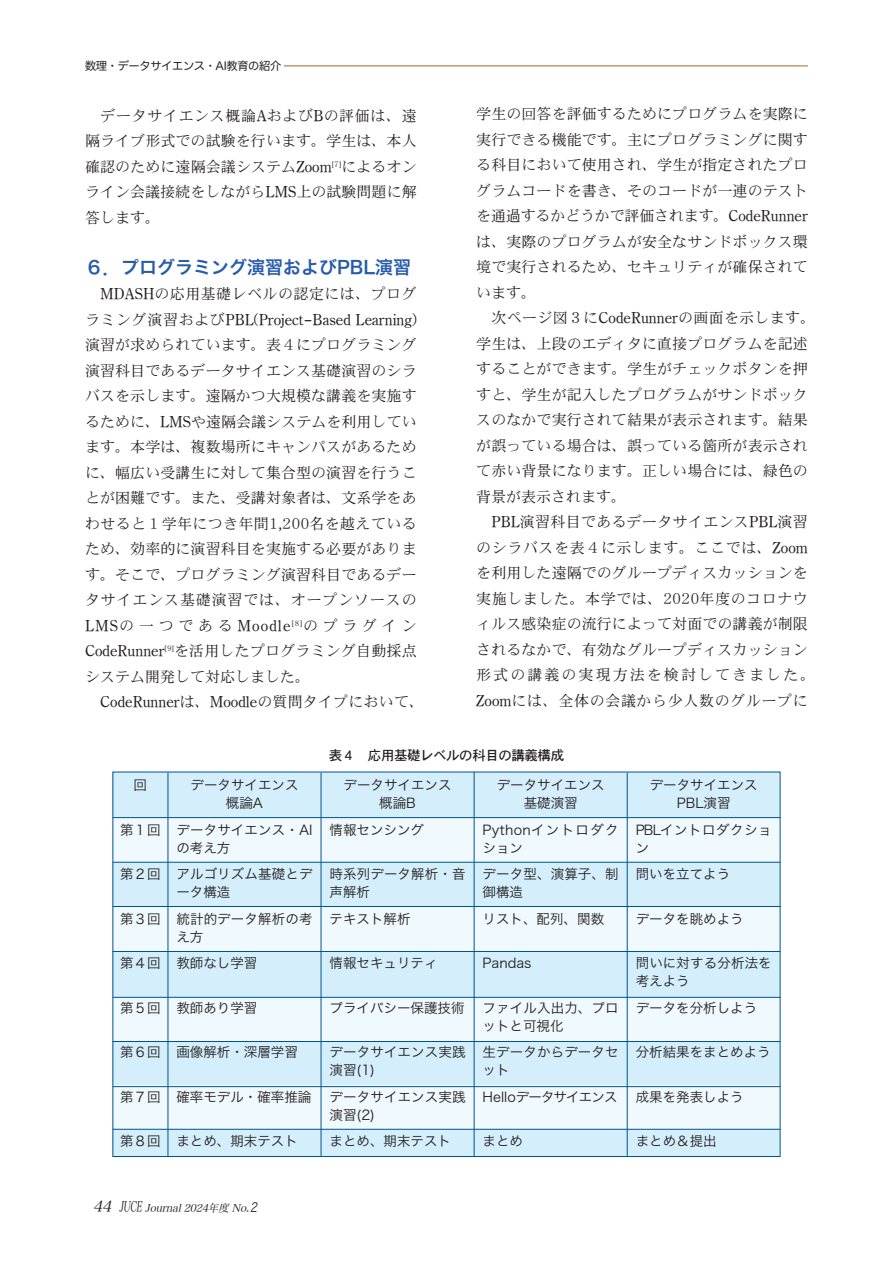
<style>
.page{position:relative;width:893px;height:1263px;background:#fff}
.page>*{position:absolute;margin:0;border:0;box-sizing:border-box;transform-origin:0 0}
.t1{font:18px "Hira Kaku Pro W6";color:#275caa}
.t2{font:15px/25.5px "DFHS Mincho W3 MP RKSJ H";letter-spacing:.005em;color:#231f20;text-align:justify}
.t3{font:15px "Century Oldstyle Roman";color:#231f20}
.t4{font:15px "DFHS Mincho W3 MP RKSJ H";letter-spacing:.03em;color:#231f20}
.t5{font:13.5px/18px "Hira Kaku Pro W3";color:#231f20}
.t6{font:13.5px "Heisei Kaku Gothic W5";letter-spacing:-.035em;color:#231f20}
.t7{font:13.5px/18px "Hira Kaku Pro W3";letter-spacing:.02em;color:#231f20}
.t8{font:13.5px "Hira Kaku Pro W3";letter-spacing:-.065em;color:#231f20}
.t9{font:13.5px/18px "Hira Kaku Pro W3";letter-spacing:.04em;color:#231f20}
.t10{font:11.25px "Hira Maru Pro W4";letter-spacing:-.035em;color:#231f20}
.t11{font:italic 10.5px "Hira Min Pro W3";color:#231f20}
.s1{font-family:"Century Oldstyle Roman"}
.s2{font-family:"DFHS Mincho W3 MP RKSJ H"}
.s3{font-family:"Lucida Grande"}
.s4{font-size:15px}
.s5{font-style:normal;font-size:14.4px}
.s6{font-family:"Hira Kaku Pro W3";font-size:12.6px}
</style>
<div class="page">
<div style="left:113px;top:816px;width:667px;height:341px;background:#d4effb"></div>
<div style="left:113px;top:1085px;width:667px;height:44px;background:#f0f9fd"></div>
<div style="left:113px;top:997px;width:667px;height:44px;background:#f0f9fd"></div>
<div style="left:113px;top:907px;width:667px;height:43px;background:#f0f9fd"></div>
<div style="left:113px;top:818px;width:667px;height:43px;background:#f0f9fd"></div>
<div style="left:113px;top:772px;width:667px;height:44px;background:#d4effb"></div>
<hr style="left:85px;top:66px;width:723px;height:1px;background:#a96520">
<div style="left:85px;top:60px;width:198px;height:14px;background:#fff"></div>
<hr style="left:113px;top:817px;width:667px;height:1px;background:#00548e">
<hr style="left:113px;top:862px;width:667px;height:1px;background:#00548e">
<hr style="left:113px;top:906px;width:667px;height:1px;background:#00548e">
<hr style="left:113px;top:951px;width:667px;height:1px;background:#00548e">
<hr style="left:113px;top:997px;width:667px;height:1px;background:#00548e">
<hr style="left:113px;top:1041px;width:667px;height:1px;background:#00548e">
<hr style="left:113px;top:1086px;width:667px;height:1px;background:#00548e">
<hr style="left:113px;top:1129px;width:667px;height:1px;background:#00548e">
<hr style="left:168px;top:773px;width:1px;height:384px;background:#00548e">
<hr style="left:321px;top:773px;width:1px;height:383px;background:#00548e">
<hr style="left:474px;top:772px;width:1px;height:385px;background:#00548e">
<hr style="left:627px;top:773px;width:1px;height:383px;background:#00548e">
<p class="t10" style="left:85px;top:56px;width:198px">数理・データサイエンス・AI教育の紹介</p>
<p class="t2" style="left:85px;top:103px;width:333px;text-indent:16px">データサイエンス概論<span class="s1">A</span>および<span class="s1">B</span>の評価は、遠隔ライブ形式での試験を行います。学生は、本人確認のために遠隔会議システム<span class="s1">Zoom</span><sup>[</sup><sup>7</sup><sup>]</sup>によるオンライン会議接続をしながら<span class="s1">LMS</span>上の試験問題に解答します。</p>
<p class="t1" style="left:85px;top:251px;width:327px">６．プログラミング演習およびPBL演習</p>
<p class="t4" style="left:100px;top:286px;width:318px"><span class="s1">MDASH</span>の応用基礎レベルの認定には、プログ</p>
<p class="t3" style="left:85px;top:310px;width:333px"><span class="s2">ラミング演習および</span>PBL<span class="s2">(</span>Project<span class="s3">-</span>Based Learning<span class="s2">)</span></p>
<p class="t2" style="left:85px;top:332px;width:333px">演習が求められています。表４にプログラミング演習科目であるデータサイエンス基礎演習のシラバスを示します。遠隔かつ大規模な講義を実施するために、<span class="s1">LMS</span>や遠隔会議システムを利用しています。本学は、複数場所にキャンパスがあるために、幅広い受講生に対して集合型の演習を行うことが困難です。また、受講対象者は、文系学をあわせると１学年につき年間1<span class="s1">,</span>200名を越えているため、効率的に演習科目を実施する必要があります。そこで、プログラミング演習科目であるデータサイエンス基礎演習では、オープンソースの<span class="s1">LMS</span>の一つである <span class="s1">Moodle</span><sup>[</sup><sup>8</sup><sup>]</sup>のプラグイン<span class="s1">CodeRunner</span><sup>[</sup><sup>9</sup><sup>]</sup>を活用したプログラミング自動採点システム開発して対応しました。</p>
<p class="t3" style="left:100px;top:693px;width:325px">CodeRunner<span class="s2">は、</span>Moodle<span class="s2">の質問タイプにおいて、</span></p>
<p class="t2" style="left:476px;top:101px;width:333px">学生の回答を評価するためにプログラムを実際に実行できる機能です。主にプログラミングに関する科目において使用され、学生が指定されたプログラムコードを書き、そのコードが一連のテストを通過するかどうかで評価されます。<span class="s1">CodeRunner</span>は、実際のプログラムが安全なサンドボックス環境で実行されるため、セキュリティが確保されています。</p>
<p class="t2" style="left:476px;top:305px;width:341px;text-align:left;text-indent:15px">次ページ図３に<span class="s1">CodeRunner</span>の画面を示します。学生は、上段のエディタに直接プログラムを記述することができます。学生がチェックボタンを押すと、学生が記入したプログラムがサンドボックスのなかで実行されて結果が表示されます。結果が誤っている場合は、誤っている箇所が表示されて赤い背景になります。正しい場合には、緑色の背景が表示されます。</p>
<p class="t2" style="left:476px;top:509px;width:341px;text-align:center"><span class="s1">PBL</span>演習科目であるデータサイエンス<span class="s1">PBL</span>演習<br>のシラバスを表４に示します。ここでは、<span class="s1">Zoom</span>を利用した遠隔でのグループディスカッションを実施しました。本学では、2020年度のコロナウィルス感染症の流行によって対面での講義が制限されるなかで、有効なグループディスカッション形式の講義の実現方法を検討してきました。<br><span class="s1">Zoom</span>には、全体の会議から少人数のグループに</p>
<p class="t5" style="left:134px;top:775px;width:15px">回</p>
<p class="t5" style="left:120px;top:819px;width:42px">第１回</p>
<p class="t5" style="left:120px;top:864px;width:42px">第２回</p>
<p class="t5" style="left:120px;top:908px;width:42px">第３回</p>
<p class="t5" style="left:120px;top:953px;width:42px">第４回</p>
<p class="t5" style="left:120px;top:997px;width:42px">第５回</p>
<p class="t5" style="left:120px;top:1042px;width:42px">第６回</p>
<p class="t5" style="left:120px;top:1086px;width:42px">第７回</p>
<p class="t5" style="left:120px;top:1131px;width:42px">第８回</p>
<p class="t5" style="left:190px;top:775px;width:109px;text-align:center">データサイエンス概論A</p>
<p class="t5" style="left:176px;top:819px;width:138px">データサイエンス・AIの考え方</p>
<p class="t5" style="left:176px;top:864px;width:138px">アルゴリズム基礎とデータ構造</p>
<p class="t5" style="left:176px;top:908px;width:138px">統計的データ解析の考え方</p>
<p class="t5" style="left:176px;top:953px;width:82px">教師なし学習</p>
<p class="t5" style="left:176px;top:997px;width:82px">教師あり学習</p>
<p class="t5" style="left:176px;top:1042px;width:123px">画像解析・深層学習</p>
<p class="t5" style="left:176px;top:1086px;width:136px">確率モデル・確率推論</p>
<p class="t5" style="left:176px;top:1131px;width:123px">まとめ、期末テスト</p>
<p class="t6" style="left:329px;top:748px;width:237px">表４ 応用基礎レベルの科目の講義構成</p>
<p class="t5" style="left:344px;top:775px;width:109px;text-align:center">データサイエンス概論B</p>
<p class="t5" style="left:330px;top:819px;width:96px">情報センシング</p>
<p class="t5" style="left:330px;top:864px;width:138px">時系列データ解析・音声解析</p>
<p class="t5" style="left:330px;top:908px;width:82px">テキスト解析</p>
<p class="t5" style="left:330px;top:953px;width:109px">情報セキュリティ</p>
<p class="t5" style="left:330px;top:997px;width:136px">プライバシー保護技術</p>
<p class="t5" style="left:330px;top:1042px;width:138px">データサイエンス実践演習(1)</p>
<p class="t5" style="left:330px;top:1086px;width:138px">データサイエンス実践演習(2)</p>
<p class="t5" style="left:330px;top:1131px;width:123px">まとめ、期末テスト</p>
<p class="t5" style="left:497px;top:775px;width:109px;text-align:center">データサイエンス基礎演習</p>
<p class="t7" style="left:483px;top:819px;width:138px">Pythonイントロダクション</p>
<p class="t5" style="left:483px;top:864px;width:138px">データ型、演算子、制御構造</p>
<p class="t5" style="left:483px;top:908px;width:123px">リスト、配列、関数</p>
<p class="t5" style="left:483px;top:953px;width:50px">Pandas</p>
<p class="t5" style="left:483px;top:997px;width:138px">ファイル入出力、プロットと可視化</p>
<p class="t5" style="left:483px;top:1042px;width:138px">生データからデータセット</p>
<p class="t8" style="left:483px;top:1084px;width:136px">Helloデータサイエンス</p>
<p class="t5" style="left:483px;top:1131px;width:42px">まとめ</p>
<p class="t5" style="left:650px;top:775px;width:109px;text-align:center">データサイエンス<br>PBL演習</p>
<p class="t9" style="left:636px;top:819px;width:138px">PBLイントロダクション</p>
<p class="t5" style="left:636px;top:864px;width:96px">問いを立てよう</p>
<p class="t5" style="left:636px;top:908px;width:109px">データを眺めよう</p>
<p class="t5" style="left:636px;top:953px;width:138px">問いに対する分析法を考えよう</p>
<p class="t5" style="left:636px;top:997px;width:123px">データを分析しよう</p>
<p class="t5" style="left:636px;top:1042px;width:136px">分析結果をまとめよう</p>
<p class="t5" style="left:636px;top:1086px;width:109px">成果を発表しよう</p>
<p class="t5" style="left:636px;top:1131px;width:82px">まとめ＆提出</p>
<p class="t11" style="left:93px;top:1199px;width:169px"><span class="s4">44</span> <span class="s5">JUCE</span> Journal 2024年度 No.<span class="s6">2</span></p>
</div>
